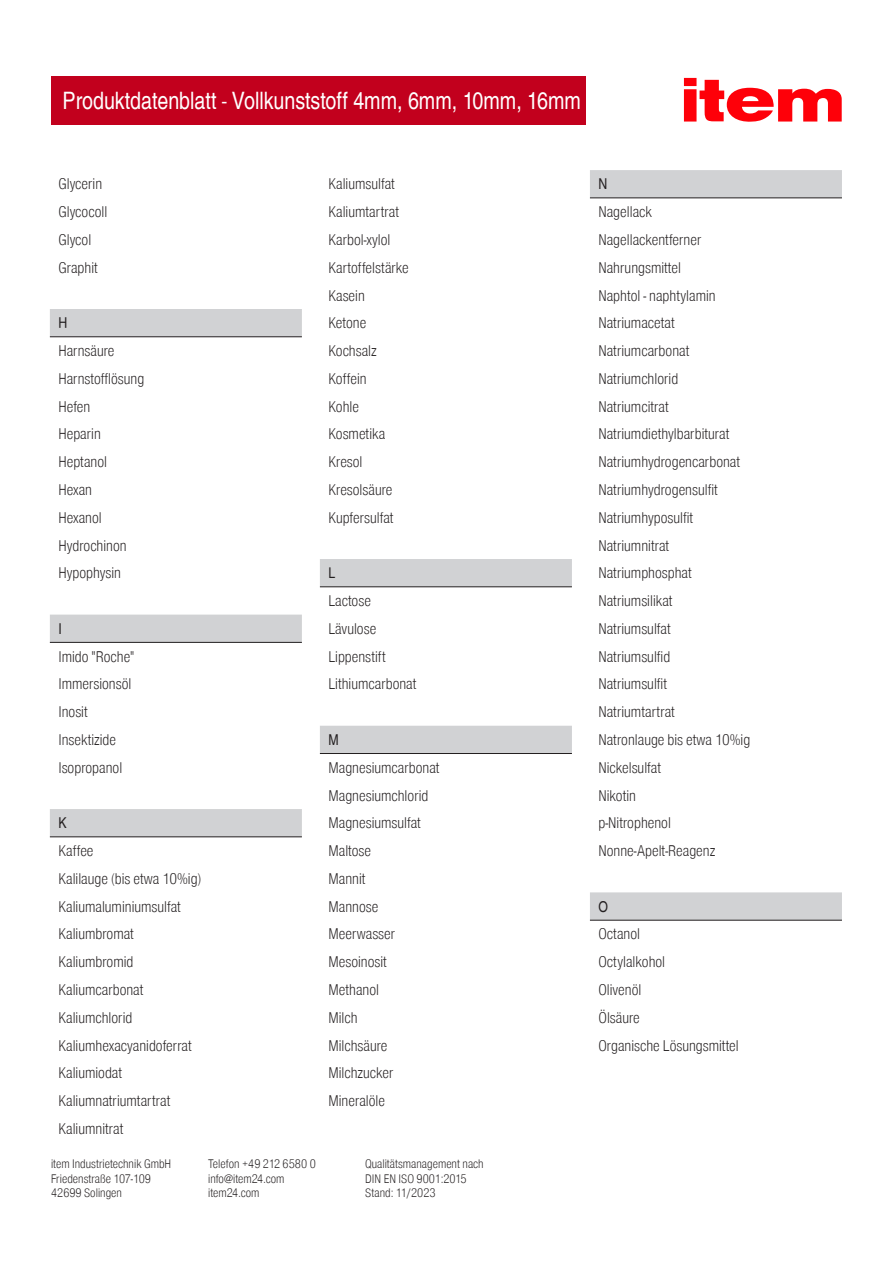
<style>
.page{position:relative;width:893px;height:1263px;background:#fff}
.page>*{position:absolute;margin:0;border:0;box-sizing:border-box;transform-origin:0 0}
.Headline_auf_rotem_Balken_16pt{font:24px "Item Global Reg Con";color:#fff}
.Copytext{font:15px "Item Global Lig Con";color:#231f20}
.Copytext_Reg{font:15px "Nimbus Item Reg Con";color:#231f20}
.t1{font:12px/14.4px "Item Global Lig Con";color:#231f20}
.s1{font-family:"Item Global Lig Con"}
</style>
<div class="page">
<div style="left:51px;top:77px;width:535px;height:48px;background:#c2001d"></div>
<svg style="left:684px;top:78px;width:158px;height:44px"></svg>
<svg style="left:50px;top:309px;width:252px;height:527px"></svg>
<hr style="left:50px;top:336px;width:252px;height:1px;background:#231f20">
<hr style="left:50px;top:642px;width:252px;height:1px;background:#231f20">
<hr style="left:50px;top:836px;width:252px;height:1px;background:#231f20">
<svg style="left:320px;top:559px;width:252px;height:194px"></svg>
<hr style="left:320px;top:586px;width:252px;height:1px;background:#231f20">
<hr style="left:320px;top:753px;width:252px;height:1px;background:#231f20">
<svg style="left:590px;top:170px;width:252px;height:750px"></svg>
<hr style="left:590px;top:198px;width:252px;height:1px;background:#231f20">
<hr style="left:590px;top:920px;width:252px;height:1px;background:#231f20">
<p class="Headline_auf_rotem_Balken_16pt" style="left:63px;top:84px;width:520px">Produktdatenblatt <span class="s1">-</span> Vollkunststoff 4mm, 6mm, 10mm, 16mm</p>
<p class="Copytext" style="left:58px;top:174px;width:45px">Glycerin</p>
<p class="Copytext" style="left:58px;top:201px;width:50px">Glycocoll</p>
<p class="Copytext" style="left:58px;top:229px;width:34px">Glycol</p>
<p class="Copytext" style="left:58px;top:257px;width:41px">Graphit</p>
<p class="Copytext_Reg" style="left:58px;top:314px;width:10px">H</p>
<p class="Copytext" style="left:58px;top:340px;width:58px">Harnsäure</p>
<p class="Copytext" style="left:58px;top:368px;width:87px">Harnstofflösung</p>
<p class="Copytext" style="left:58px;top:396px;width:33px">Hefen</p>
<p class="Copytext" style="left:58px;top:424px;width:44px">Heparin</p>
<p class="Copytext" style="left:58px;top:451px;width:50px">Heptanol</p>
<p class="Copytext" style="left:58px;top:479px;width:35px">Hexan</p>
<p class="Copytext" style="left:58px;top:507px;width:45px">Hexanol</p>
<p class="Copytext" style="left:58px;top:535px;width:70px">Hydrochinon</p>
<p class="Copytext" style="left:58px;top:563px;width:64px">Hypophysin</p>
<p class="Copytext_Reg" style="left:58px;top:620px;width:5px">I</p>
<p class="Copytext" style="left:58px;top:646px;width:78px">Imido "Roche"</p>
<p class="Copytext" style="left:58px;top:674px;width:75px">Immersionsöl</p>
<p class="Copytext" style="left:58px;top:701px;width:31px">Inosit</p>
<p class="Copytext" style="left:58px;top:729px;width:59px">Insektizide</p>
<p class="Copytext" style="left:58px;top:757px;width:65px">Isopropanol</p>
<p class="Copytext_Reg" style="left:58px;top:814px;width:10px">K</p>
<p class="Copytext" style="left:58px;top:840px;width:37px">Kaffee</p>
<p class="Copytext" style="left:58px;top:868px;width:145px">Kalilauge (bis etwa 10%ig)</p>
<p class="Copytext" style="left:58px;top:896px;width:124px">Kaliumaluminiumsulfat</p>
<p class="Copytext" style="left:58px;top:924px;width:77px">Kaliumbromat</p>
<p class="Copytext" style="left:58px;top:951px;width:77px">Kaliumbromid</p>
<p class="Copytext" style="left:58px;top:979px;width:87px">Kaliumcarbonat</p>
<p class="Copytext" style="left:58px;top:1007px;width:76px">Kaliumchlorid</p>
<p class="Copytext" style="left:58px;top:1035px;width:135px">Kaliumhexacyanidoferrat</p>
<p class="Copytext" style="left:58px;top:1063px;width:65px">Kaliumiodat</p>
<p class="Copytext" style="left:58px;top:1090px;width:114px">Kaliumnatriumtartrat</p>
<p class="Copytext" style="left:58px;top:1118px;width:67px">Kaliumnitrat</p>
<p class="Copytext" style="left:328px;top:174px;width:68px">Kaliumsulfat</p>
<p class="Copytext" style="left:328px;top:201px;width:72px">Kaliumtartrat</p>
<p class="Copytext" style="left:328px;top:229px;width:64px">Karbol-xylol</p>
<p class="Copytext" style="left:328px;top:257px;width:82px">Kartoffelstärke</p>
<p class="Copytext" style="left:328px;top:285px;width:38px">Kasein</p>
<p class="Copytext" style="left:328px;top:313px;width:39px">Ketone</p>
<p class="Copytext" style="left:328px;top:340px;width:50px">Kochsalz</p>
<p class="Copytext" style="left:328px;top:368px;width:40px">Koffein</p>
<p class="Copytext" style="left:328px;top:396px;width:32px">Kohle</p>
<p class="Copytext" style="left:328px;top:424px;width:58px">Kosmetika</p>
<p class="Copytext" style="left:328px;top:451px;width:36px">Kresol</p>
<p class="Copytext" style="left:328px;top:479px;width:66px">Kresolsäure</p>
<p class="Copytext" style="left:328px;top:507px;width:67px">Kupfersulfat</p>
<p class="Copytext_Reg" style="left:328px;top:564px;width:8px">L</p>
<p class="Copytext" style="left:328px;top:590px;width:44px">Lactose</p>
<p class="Copytext" style="left:328px;top:618px;width:49px">Lävulose</p>
<p class="Copytext" style="left:328px;top:646px;width:59px">Lippenstift</p>
<p class="Copytext" style="left:328px;top:674px;width:90px">Lithiumcarbonat</p>
<p class="Copytext_Reg" style="left:328px;top:731px;width:12px">M</p>
<p class="Copytext" style="left:328px;top:757px;width:113px">Magnesiumcarbonat</p>
<p class="Copytext" style="left:328px;top:785px;width:102px">Magnesiumchlorid</p>
<p class="Copytext" style="left:328px;top:813px;width:94px">Magnesiumsulfat</p>
<p class="Copytext" style="left:328px;top:840px;width:44px">Maltose</p>
<p class="Copytext" style="left:328px;top:868px;width:39px">Mannit</p>
<p class="Copytext" style="left:328px;top:896px;width:51px">Mannose</p>
<p class="Copytext" style="left:328px;top:924px;width:68px">Meerwasser</p>
<p class="Copytext" style="left:328px;top:951px;width:60px">Mesoinosit</p>
<p class="Copytext" style="left:328px;top:979px;width:52px">Methanol</p>
<p class="Copytext" style="left:328px;top:1007px;width:31px">Milch</p>
<p class="Copytext" style="left:328px;top:1035px;width:61px">Milchsäure</p>
<p class="Copytext" style="left:328px;top:1063px;width:67px">Milchzucker</p>
<p class="Copytext" style="left:328px;top:1090px;width:58px">Mineralöle</p>
<p class="t1" style="left:51px;top:1157px;width:122px">item Industrietechnik GmbH<br>Friedenstraße 107-109<br>42699 Solingen</p>
<p class="t1" style="left:208px;top:1157px;width:109px">Telefon +49 212 6580 0 info@item24.com item24.com</p>
<p class="t1" style="left:365px;top:1157px;width:120px">Qualitätsmanagement nach<br>DIN EN ISO 9001:2015<br>Stand: 11/2023</p>
<p class="Copytext_Reg" style="left:598px;top:175px;width:10px">N</p>
<p class="Copytext" style="left:598px;top:201px;width:55px">Nagellack</p>
<p class="Copytext" style="left:598px;top:229px;width:105px">Nagellackentferner</p>
<p class="Copytext" style="left:598px;top:257px;width:84px">Nahrungsmittel</p>
<p class="Copytext" style="left:598px;top:285px;width:119px">Naphtol - naphtylamin</p>
<p class="Copytext" style="left:598px;top:313px;width:78px">Natriumacetat</p>
<p class="Copytext" style="left:598px;top:340px;width:93px">Natriumcarbonat</p>
<p class="Copytext" style="left:598px;top:368px;width:81px">Natriumchlorid</p>
<p class="Copytext" style="left:598px;top:396px;width:72px">Natriumcitrat</p>
<p class="Copytext" style="left:598px;top:424px;width:133px">Natriumdiethylbarbiturat</p>
<p class="Copytext" style="left:598px;top:451px;width:143px">Natriumhydrogencarbonat</p>
<p class="Copytext" style="left:598px;top:479px;width:121px">Natriumhydrogensulfit</p>
<p class="Copytext" style="left:598px;top:507px;width:96px">Natriumhyposulfit</p>
<p class="Copytext" style="left:598px;top:535px;width:72px">Natriumnitrat</p>
<p class="Copytext" style="left:598px;top:563px;width:95px">Natriumphosphat</p>
<p class="Copytext" style="left:598px;top:590px;width:76px">Natriumsilikat</p>
<p class="Copytext" style="left:598px;top:618px;width:74px">Natriumsulfat</p>
<p class="Copytext" style="left:598px;top:646px;width:73px">Natriumsulfid</p>
<p class="Copytext" style="left:598px;top:674px;width:70px">Natriumsulfit</p>
<p class="Copytext" style="left:598px;top:701px;width:78px">Natriumtartrat</p>
<p class="Copytext" style="left:598px;top:729px;width:153px">Natronlauge bis etwa 10%ig</p>
<p class="Copytext" style="left:598px;top:757px;width:64px">Nickelsulfat</p>
<p class="Copytext" style="left:598px;top:785px;width:39px">Nikotin</p>
<p class="Copytext" style="left:598px;top:813px;width:74px">p-Nitrophenol</p>
<p class="Copytext" style="left:598px;top:840px;width:118px">Nonne-Apelt-Reagenz</p>
<p class="Copytext_Reg" style="left:598px;top:897px;width:11px">O</p>
<p class="Copytext" style="left:598px;top:924px;width:43px">Octanol</p>
<p class="Copytext" style="left:598px;top:951px;width:68px">Octylalkohol</p>
<p class="Copytext" style="left:598px;top:979px;width:44px">Olivenöl</p>
<p class="Copytext" style="left:598px;top:1007px;width:43px">Ölsäure</p>
<p class="Copytext" style="left:598px;top:1035px;width:142px">Organische Lösungsmittel</p>
</div>
